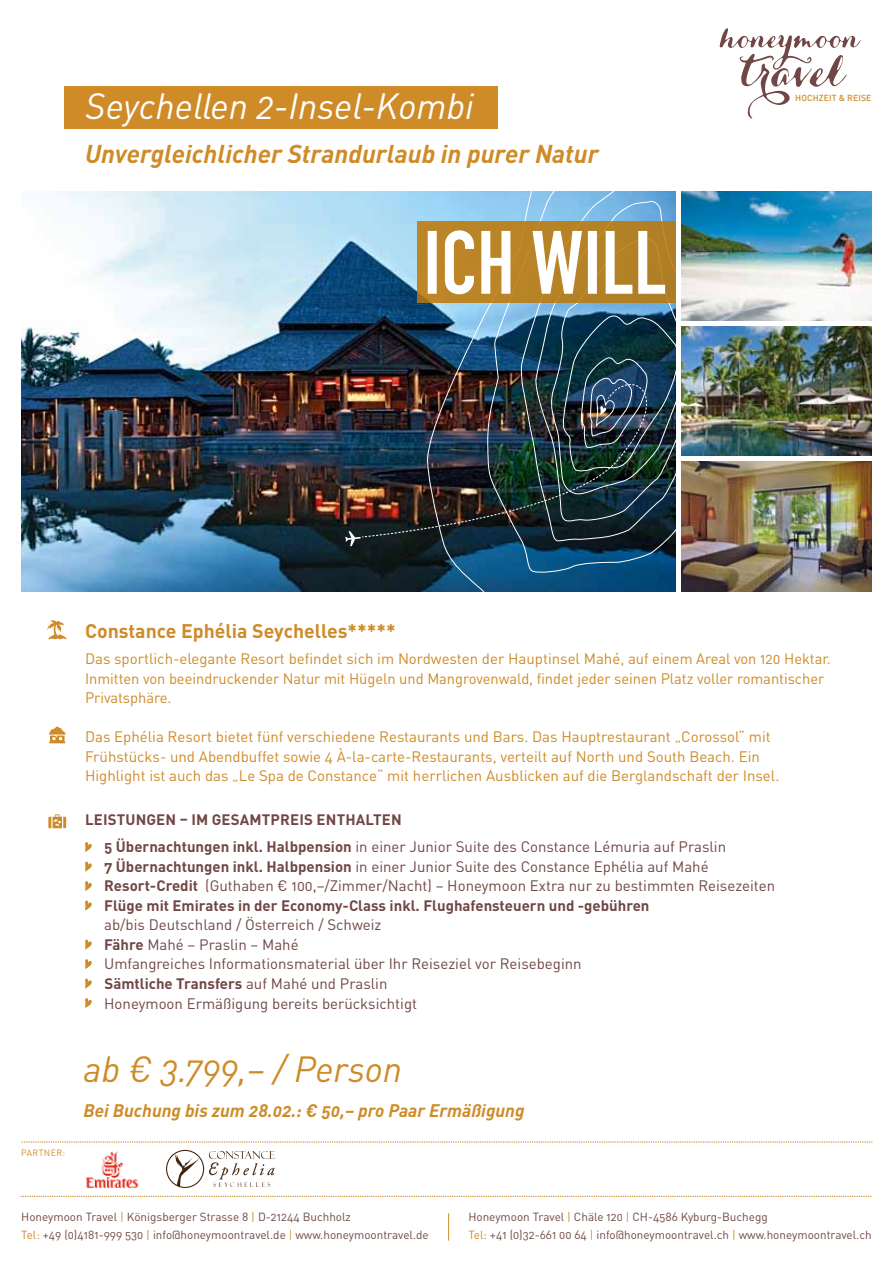
<style>
.page{position:relative;width:893px;height:1263px;background:#fff}
.page>*{position:absolute;margin:0;border:0;box-sizing:border-box;transform-origin:0 0}
.t1{font:italic 36px "DINOT";color:#fff}
.t2{font:italic 36px "DINOT";color:#ce8b28}
.t3{font:italic 700 25.5px "DINOT";color:#ce8b28}
.t4{font:700 19.5px "DINOT";color:#ce8b28}
.t5{font:italic 700 18px "DINOT";color:#ce8b28}
.t6{font:15px/19.5px "DINOT";color:#704745}
.t7{font:15px/19.5px "DINOT";color:#ce8b28}
.t8{font:700 15px "DINOT";color:#704745}
.t9{font:11.7px/18px "DINOT";color:#704745}
.t10{font:9px "DINOT";color:#ce8b28}
.t11{font:500 8.7px "DINOT";letter-spacing:.01em;color:#ce8b28}
.s1{font-weight:700}
.s2{color:#ce8b28}
</style>
<div class="page">
<svg style="left:720px;top:28px;width:141px;height:91px"></svg>
<img style="left:21px;top:191px;width:405px;height:400px">
<img style="left:681px;top:326px;width:191px;height:130px">
<img style="left:681px;top:461px;width:191px;height:130px">
<img style="left:681px;top:191px;width:191px;height:130px">
<svg style="left:426px;top:191px;width:250px;height:400px;background:#3d7ba5"></svg>
<div style="left:417px;top:221px;width:261px;height:81px;background:#b78327"></div>
<img style="left:345px;top:228px;width:331px;height:318px">
<hr style="left:676px;top:182px;width:4px;height:422px;background:#fff">
<svg style="left:22px;top:1142px;width:851px;height:1px"></svg>
<svg style="left:21px;top:1196px;width:851px;height:1px"></svg>
<img style="left:86px;top:1151px;width:52px;height:38px">
<div style="left:64px;top:86px;width:433px;height:43px;background:#ce8b28"></div>
<svg style="left:85px;top:842px;width:7px;height:11px"></svg>
<svg style="left:85px;top:861px;width:7px;height:11px"></svg>
<svg style="left:85px;top:881px;width:7px;height:11px"></svg>
<svg style="left:85px;top:900px;width:7px;height:11px"></svg>
<svg style="left:85px;top:939px;width:7px;height:11px"></svg>
<svg style="left:85px;top:959px;width:7px;height:11px"></svg>
<svg style="left:85px;top:978px;width:7px;height:11px"></svg>
<svg style="left:85px;top:998px;width:7px;height:11px"></svg>
<svg style="left:48px;top:814px;width:18px;height:14px"></svg>
<svg style="left:47px;top:620px;width:20px;height:20px"></svg>
<svg style="left:49px;top:727px;width:17px;height:16px"></svg>
<svg style="left:166px;top:1150px;width:109px;height:38px"></svg>
<svg style="left:448px;top:1213px;width:1px;height:28px"></svg>
<h1 class="t1" style="left:85px;top:81px;width:390px">Seychellen 2-Insel-Kombi</h1>
<h2 class="t3" style="left:85px;top:137px;width:515px">Unvergleichlicher Strandurlaub in purer Natur</h2>
<p class="t11" style="left:795px;top:92px;width:78px">HOCHZEIT &amp; REISE</p>
<h3 class="t4" style="left:85px;top:618px;width:312px">Constance Ephélia Seychelles*****</h3>
<p class="t7" style="left:85px;top:648px;width:747px">Das sportlich-elegante Resort befindet sich im Nordwesten der Hauptinsel Mahé, auf einem Areal von 120 Hektar.<br>Inmitten von beeindruckender Natur mit Hügeln und Mangrovenwald, findet jeder seinen Platz voller romantischer<br>Privatsphäre.</p>
<p class="t7" style="left:85px;top:726px;width:696px">Das Ephélia Resort bietet fünf verschiedene Restaurants und Bars. Das Hauptrestaurant „Corossol“ mit<br>Frühstücks- und Abendbuffet sowie 4 À-la-carte-Restaurants, verteilt auf North und South Beach. Ein<br>Highlight ist auch das „Le Spa de Constance“ mit herrlichen Ausblicken auf die Berglandschaft der Insel.</p>
<p class="t8" style="left:85px;top:810px;width:19px">Leistungen</p>
<p class="t8" style="left:180px;top:810px;width:52px">– im Gesamtpreis</p>
<p class="t6" style="left:104px;top:806px;width:623px;line-height:27.2px;text-indent:212px"><span class="s1">enthalten<br>5 Übernachtungen inkl. Halbpension</span> in einer Junior Suite des Constance Lémuria auf Praslin</p>
<p class="t6" style="left:104px;top:856px;width:672px"><span class="s1">7 Übernachtungen inkl. Halbpension</span> in einer Junior Suite des Constance Ephélia auf Mahé<br><span class="s1">Resort-Credit</span> (Guthaben € 100,–/Zimmer/Nacht) – Honeymoon Extra nur zu bestimmten Reisezeiten<br><span class="s1">Flüge mit Emirates in der Economy-Class inkl. Flughafensteuern und -gebühren</span></p>
<p class="t6" style="left:104px;top:915px;width:479px">ab/bis Deutschland / Österreich / Schweiz<br><span class="s1">Fähre</span> Mahé – Praslin – Mahé<br>Umfangreiches Informationsmaterial über Ihr Reiseziel vor Reisebeginn <span class="s1">Sämtliche Transfers</span> auf Mahé und Praslin<br>Honeymoon Ermäßigung bereits berücksichtigt</p>
<p class="t10" style="left:21px;top:1147px;width:13px">Partner</p>
<p class="t10" style="left:63px;top:1147px;width:4px">:</p>
<h1 class="t2" style="left:84px;top:1045px;width:320px">ab € 3.799,– / Person</h1>
<p class="t5" style="left:84px;top:1098px;width:442px">Bei Buchung bis zum 28.02.: € 50,– pro Paar Ermäßigung</p>
<p class="t9" style="left:21px;top:1207px;width:409px">Honeymoon Travel <span class="s2">|</span> Königsberger Strasse 8 <span class="s2">|</span> D-21244 Buchholz<br><span class="s2">Tel:</span> +49 (0)4181-999 530 <span class="s2">|</span> info@honeymoontravel.de <span class="s2">|</span> www.honeymoontravel.de</p>
<p class="t9" style="left:468px;top:1207px;width:405px">Honeymoon Travel <span class="s2">|</span> Chäle 120 <span class="s2">|</span> CH-4586 Kyburg-Buchegg<br><span class="s2">Tel:</span> +41 (0)32-661 00 64 <span class="s2">|</span> info@honeymoontravel.ch <span class="s2">|</span> www.honeymoontravel.ch</p>
</div>
